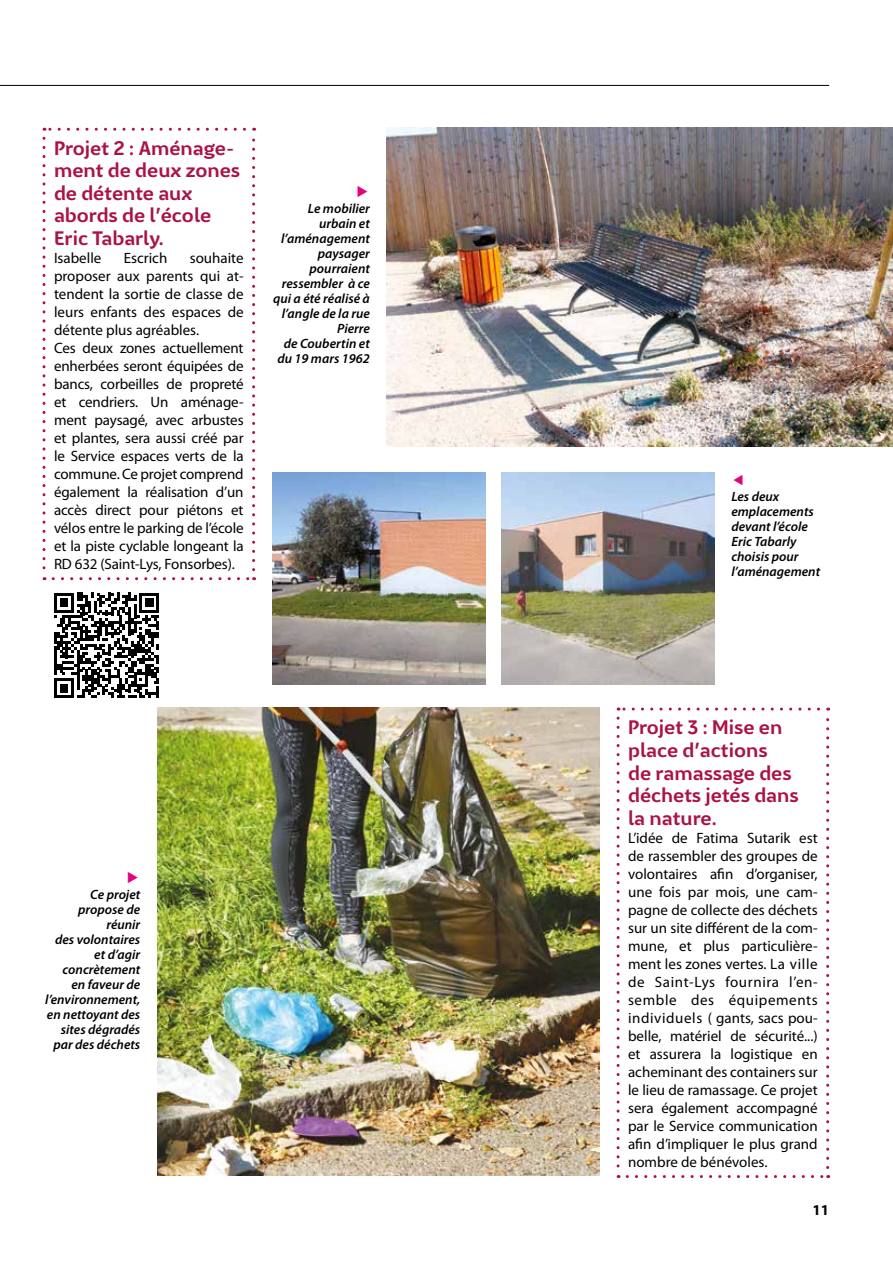
<style>
.page{position:relative;width:893px;height:1263px;background:#fff}
.page>*{position:absolute;margin:0;border:0;box-sizing:border-box;transform-origin:0 0}
.t1{font:700 19.5px/22.5px "Elen Sans";color:#aa1346}
.t2{font:15px/18px "Myriad Pro";letter-spacing:-.01em;color:#000;text-align:justify}
.t3{font:700 15px "Myriad Pro";color:#000}
.t4{font:italic 600 13.5px/15px "Myriad Pro";color:#000;text-align:right}
</style>
<div class="page">
<hr style="left:0;top:85px;width:829px;height:1px;background:#000">
<img style="left:387px;top:128px;width:506px;height:318px">
<img style="left:272px;top:472px;width:213px;height:213px">
<img style="left:502px;top:472px;width:212px;height:213px">
<img style="left:157px;top:707px;width:443px;height:468px">
<svg style="left:617px;top:718px;width:3px;height:460px"></svg>
<svg style="left:627px;top:1175px;width:202px;height:3px"></svg>
<svg style="left:826px;top:707px;width:3px;height:460px"></svg>
<svg style="left:618px;top:707px;width:201px;height:3px"></svg>
<svg style="left:43px;top:138px;width:3px;height:442px"></svg>
<svg style="left:53px;top:577px;width:202px;height:3px"></svg>
<svg style="left:252px;top:128px;width:3px;height:442px"></svg>
<svg style="left:44px;top:128px;width:201px;height:3px"></svg>
<svg style="left:54px;top:593px;width:105px;height:105px"></svg>
<h1 class="t1" style="left:54px;top:136px;width:188px">Projet 2 : Aménage&shy;ment de deux zones de détente aux abords de l’école<br>Eric Tabarly.</h1>
<p class="t2" style="left:54px;top:248px;width:49px">Isabelle</p>
<p class="t2" style="left:124px;top:248px;width:45px">Escrich</p>
<p class="t2" style="left:54px;top:248px;width:191px;text-align:left;text-indent:136px">souhaite proposer aux parents qui at&shy;tendent la sortie de classe de leurs enfants des espaces de détente plus agréables.<br>Ces deux zones actuellement enherbées seront équipées de bancs, corbeilles de propreté et cendriers. Un aménage&shy;ment paysagé, avec arbustes et plantes, sera aussi créé par le Service espaces verts de la commune. Ce projet comprend également la réalisation d’un accès direct pour piétons et vélos entre le parking de l’école et la piste cyclable longeant la<br>RD 632 (Saint-Lys, Fonsorbes).</p>
<p class="t4" style="left:273px;top:200px;width:98px">Le mobilier urbain et l’aménagement paysager pourraient ressembler à ce qui a été réalisé à l’angle de la rue<br>Pierre<br>de Coubertin et du 19 mars 1962</p>
<p class="t4" style="left:45px;top:887px;width:96px">Ce projet propose de réunir<br>des volontaires et d’agir concrètement<br>en faveur de l’environnement, en nettoyant des sites dégradés par des déchets</p>
<p class="t4" style="left:731px;top:488px;width:90px;text-align:left">Les deux emplacements devant l’école<br>Eric Tabarly choisis pour l’aménagement</p>
<h1 class="t1" style="left:628px;top:715px;width:172px">Projet 3 : Mise en place d’actions<br>de ramassage des déchets jetés dans la nature.</h1>
<p class="t2" style="left:628px;top:828px;width:191px">L’idée de Fatima Sutarik est de rassembler des groupes de volontaires afin d’organiser, une fois par mois, une cam&shy;pagne de collecte des déchets sur un site différent de la com&shy;mune, et plus particulière&shy;ment les zones vertes. La ville de Saint-Lys fournira l’en&shy;semble des équipements individuels ( gants, sacs pou&shy;belle, matériel de sécurité...) et assurera la logistique en acheminant des containers sur le lieu de ramassage. Ce projet sera également accompagné par le Service communication afin d’impliquer le plus grand nombre de bénévoles.</p>
<p class="t3" style="left:812px;top:1200px;width:18px">11</p>
</div>
